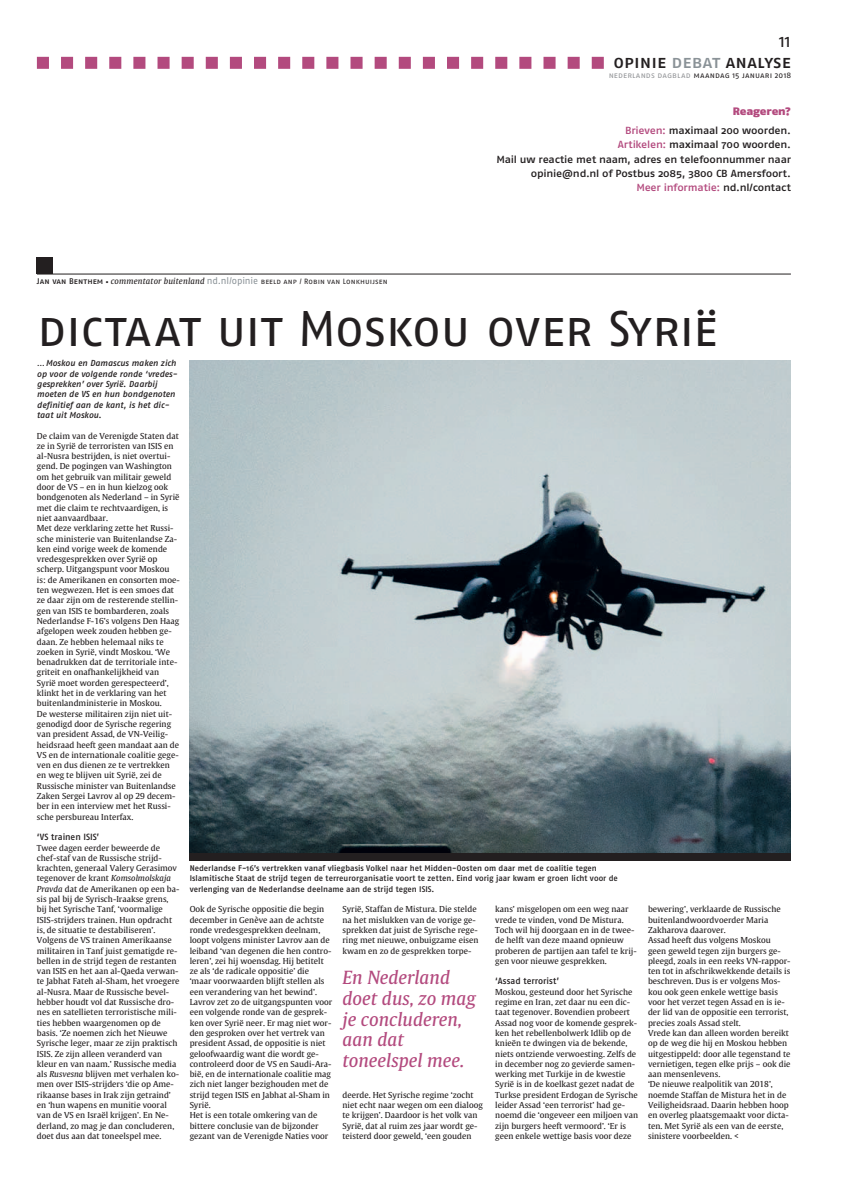
<style>
.page{position:relative;width:842px;height:1191px;background:#fff}
.page>*{position:absolute;margin:0;border:0;box-sizing:border-box;transform-origin:0 0}
.t1{font:50px "Fago Pro";letter-spacing:-.025em;color:#231f20}
.t2{font:italic 18px/20.6px "Gulliver";color:#b34a7e}
.t3{font:500 18px/20.6px "Fago Pro";color:#231f20;text-align:right}
.t4{font:900 10.8px "Fago Pro Extd";letter-spacing:-.015em;color:#b34a7e}
.t5{font:10.3px/14.4px "Fago Pro Extd Medi";letter-spacing:-.02em;color:#231f20;text-align:right}
.t6{font:500 9px "Fago Pro";letter-spacing:-.005em;color:#231f20}
.t7{font:italic 500 8.7px/10.3px "Fago Pro";color:#231f20}
.t8{font:8.2px/10.3px "Gulliver";color:#231f20}
.t9{font:500 8.2px/10.3px "Fago Pro";color:#231f20}
.t10{font:8.1px "Fago Pro";letter-spacing:.01em;color:#231f20}
.t11{font:7.6px "Fago Pro";letter-spacing:.01em;color:#231f20}
.s1{font-weight:400}
.s2{color:#8a9297}
.s3{color:#939598}
.s4{color:#b34a7e}
.s5{font-weight:500;font-size:8.2px}
.s6{font-family:"Gulliver";font-style:italic;font-size:8.2px}
.s7{font-size:9.5px;color:#8a9297}
.s8{font-style:italic}
</style>
<div class="page">
<svg style="left:37px;top:57px;width:567px;height:12px"></svg>
<img style="left:190px;top:360px;width:601px;height:494px">
<div style="left:190px;top:854px;width:601px;height:7px;background:#231f20"></div>
<hr style="left:37px;top:274px;width:754px;height:1px;background:#231f20">
<div style="left:37px;top:257px;width:16px;height:17px;background:#231f20"></div>
<h2 class="t3" style="left:614px;top:32px;width:179px"><span class="s1">11<br></span>opinie <span class="s2">debat</span> analyse</h2>
<p class="t10" style="left:609px;top:72px;width:184px"><span class="s3">nederlands dagblad</span> maandag 15 januari 2018</p>
<h3 class="t4" style="left:733px;top:108px;width:60px">Reageren?</h3>
<p class="t5" style="left:496px;top:124px;width:296px"><span class="s4">Brieven:</span> maximaal 200 woorden.<br><span class="s4">Artikelen:</span> maximaal 700 woorden.<br>Mail uw reactie met naam, adres en telefoonnummer naar opinie@nd.nl of Postbus 2085, 3800 CB Amersfoort.<br><span class="s4">Meer informatie:</span> nd.nl/contact</p>
<p class="t11" style="left:37px;top:279px;width:352px"><span class="s5">Jan van Benthem</span> <sub>•</sub> <span class="s6">commentator buitenland</span> <span class="s7">nd.nl/opinie</span> beeld anp / Robin van Lonkhuijsen</p>
<h1 class="t1" style="left:37px;top:310px;width:683px">dictaat uit Moskou over Syrië</h1>
<p class="t7" style="left:37px;top:359px;width:142px"><span class="s1">…</span>Moskou en Damascus maken zich op voor de volgende ronde ‘vredes&shy;gesprekken’ over Syrië. Daarbij moeten de VS en hun bondgenoten definitief aan de kant, is het dic&shy;taat uit Moskou.</p>
<p class="t8" style="left:37px;top:430px;width:144px">De claim van de Verenigde Staten dat ze in Syrië de terroristen van ISIS en al-Nusra bestrijden, is niet overtui&shy;gend. De pogingen van Washington om het gebruik van militair geweld door de VS – en in hun kielzog ook bondgenoten als Nederland – in Syrië met die claim te rechtvaardigen, is niet aanvaardbaar.<br>Met deze verklaring zette het Russi&shy;sche ministerie van Buitenlandse Za&shy;ken eind vorige week de komende vredesgesprekken over Syrië op scherp. Uitgangspunt voor Moskou is: de Amerikanen en consorten moe&shy;ten wegwezen. Het is een smoes dat ze daar zijn om de resterende stellin&shy;gen van ISIS te bombarderen, zoals Nederlandse F-16’s volgens Den Haag afgelopen week zouden hebben ge&shy;daan. Ze hebben helemaal niks te zoeken in Syrië, vindt Moskou. ‘We benadrukken dat de territoriale inte&shy;griteit en onafhankelijkheid van Syrië moet worden gerespecteerd’, klinkt het in de verklaring van het buitenlandministerie in Moskou.<br>De westerse militairen zijn niet uit&shy;genodigd door de Syrische regering van president Assad, de VN-Veilig&shy;heidsraad heeft geen mandaat aan de VS en de internationale coalitie gege&shy;ven en dus dienen ze te vertrekken en weg te blijven uit Syrië, zei de Russische minister van Buitenlandse Zaken Sergei Lavrov al op 29 decem&shy;ber in een interview met het Russi&shy;sche persbureau Interfax.</p>
<p class="t6" style="left:37px;top:834px;width:64px">‘VS trainen ISIS’</p>
<p class="t8" style="left:37px;top:842px;width:144px">Twee dagen eerder beweerde de chef-staf van de Russische strijd&shy;krachten, generaal Valery Gerasimov tegenover de krant <span class="s8">Komsolmolskaja Pravda</span> dat de Amerikanen op een ba&shy;sis pal bij de Syrisch-Iraakse grens, bij het Syrische Tanf, ‘voormalige ISIS-strijders trainen. Hun opdracht is, de situatie te destabiliseren’.<br>Volgens de VS trainen Amerikaanse militairen in Tanf juist gematigde re&shy;bellen in de strijd tegen de restanten van ISIS en het aan al-Qaeda verwan&shy;te Jabhat Fateh al-Sham, het vroegere al-Nusra. Maar de Russische bevel&shy;hebber houdt vol dat Russische dro&shy;nes en satellieten terroristische mili&shy;ties hebben waargenomen op de basis. ‘Ze noemen zich het Nieuwe Syrische leger, maar ze zijn praktisch ISIS. Ze zijn alleen veranderd van kleur en van naam.’ Russische media als <span class="s8">Rusvesna</span> blijven met verhalen ko&shy;men over ISIS-strijders ‘die op Ame&shy;rikaanse bases in Irak zijn getraind’ en ‘hun wapens en munitie vooral van de VS en Israël krijgen’. En Ne&shy;derland, zo mag je dan concluderen, doet dus aan dat toneelspel mee.</p>
<p class="t9" style="left:190px;top:864px;width:430px">Nederlandse F-16’s vertrekken vanaf vliegbasis Volkel naar het Midden-Oosten om daar met de coalitie tegen<br>Islamitische Staat de strijd tegen de terreurorganisatie voort te zetten. Eind vorig jaar kwam er groen licht voor de verlenging van de Nederlandse deelname aan de strijd tegen ISIS.</p>
<p class="t8" style="left:190px;top:904px;width:144px">Ook de Syrische oppositie die begin december in Genève aan de achtste ronde vredesgesprekken deelnam, loopt volgens minister Lavrov aan de leiband ‘van degenen die hen contro&shy;leren’, zei hij woensdag. Hij betitelt ze als ‘de radicale oppositie’ die ‘maar voorwaarden blijft stellen als een verandering van het bewind’.<br>Lavrov zet zo de uitgangspunten voor een volgende ronde van de gesprek&shy;ken over Syrië neer. Er mag niet wor&shy;den gesproken over het vertrek van president Assad, de oppositie is niet geloofwaardig want die wordt ge&shy;controleerd door de VS en Saudi-Ara&shy;bië, en de internationale coalitie mag zich niet langer bezighouden met de strijd tegen ISIS en Jabhat al-Sham in Syrië.<br>Het is een totale omkering van de bittere conclusie van de bijzonder gezant van de Verenigde Naties voor</p>
<p class="t8" style="left:342px;top:904px;width:138px">Syrië, Staffan de Mistura. Die stelde na het mislukken van de vorige ge&shy;sprekken dat juist de Syrische rege&shy;ring met nieuwe, onbuigzame eisen kwam en zo de gesprekken torpe-</p>
<h2 class="t2" style="left:342px;top:968px;width:135px">En Nederland doet dus, zo mag je concluderen, aan dat toneelspel mee.</h2>
<p class="t8" style="left:342px;top:1090px;width:142px">deerde. Het Syrische regime ‘zocht niet echt naar wegen om een dialoog te krijgen’. Daardoor is het volk van Syrië, dat al ruim zes jaar wordt ge&shy;teisterd door geweld, ‘een gouden</p>
<p class="t8" style="left:495px;top:904px;width:143px">kans’ misgelopen om een weg naar vrede te vinden, vond De Mistura.<br>Toch wil hij doorgaan en in de twee&shy;de helft van deze maand opnieuw proberen de partijen aan tafel te krij&shy;gen voor nieuwe gesprekken.</p>
<p class="t6" style="left:495px;top:978px;width:65px">‘Assad terrorist’</p>
<p class="t8" style="left:495px;top:987px;width:144px">Moskou, gesteund door het Syrische regime en Iran, zet daar nu een dic&shy;taat tegenover. Bovendien probeert Assad nog voor de komende gesprek&shy;ken het rebellenbolwerk Idlib op de knieën te dwingen via de bekende, niets ontziende verwoesting. Zelfs de in december nog zo gevierde samen&shy;werking met Turkije in de kwestie Syrië is in de koelkast gezet nadat de Turkse president Erdogan de Syrische leider Assad ‘een terrorist’ had ge&shy;noemd die ‘ongeveer een miljoen van zijn burgers heeft vermoord’. ‘Er is geen enkele wettige basis voor deze</p>
<p class="t8" style="left:648px;top:904px;width:144px">bewering’, verklaarde de Russische buitenlandwoordvoerder Maria Zakharova daarover.<br>Assad heeft dus volgens Moskou geen geweld tegen zijn burgers ge&shy;pleegd, zoals in een reeks VN-rappor&shy;ten tot in afschrikwekkende details is beschreven. Dus is er volgens Mos&shy;kou ook geen enkele wettige basis voor het verzet tegen Assad en is ie&shy;der lid van de oppositie een terrorist, precies zoals Assad stelt.<br>Vrede kan dan alleen worden bereikt op de weg die hij en Moskou hebben uitgestippeld: door alle tegenstand te vernietigen, tegen elke prijs – ook die aan mensenlevens.<br>‘De nieuwe realpolitik van 2018’, noemde Staffan de Mistura het in de Veiligheidsraad. Daarin hebben hoop en overleg plaatsgemaakt voor dicta&shy;ten. Met Syrië als een van de eerste, sinistere voorbeelden. &lt;</p>
</div>
